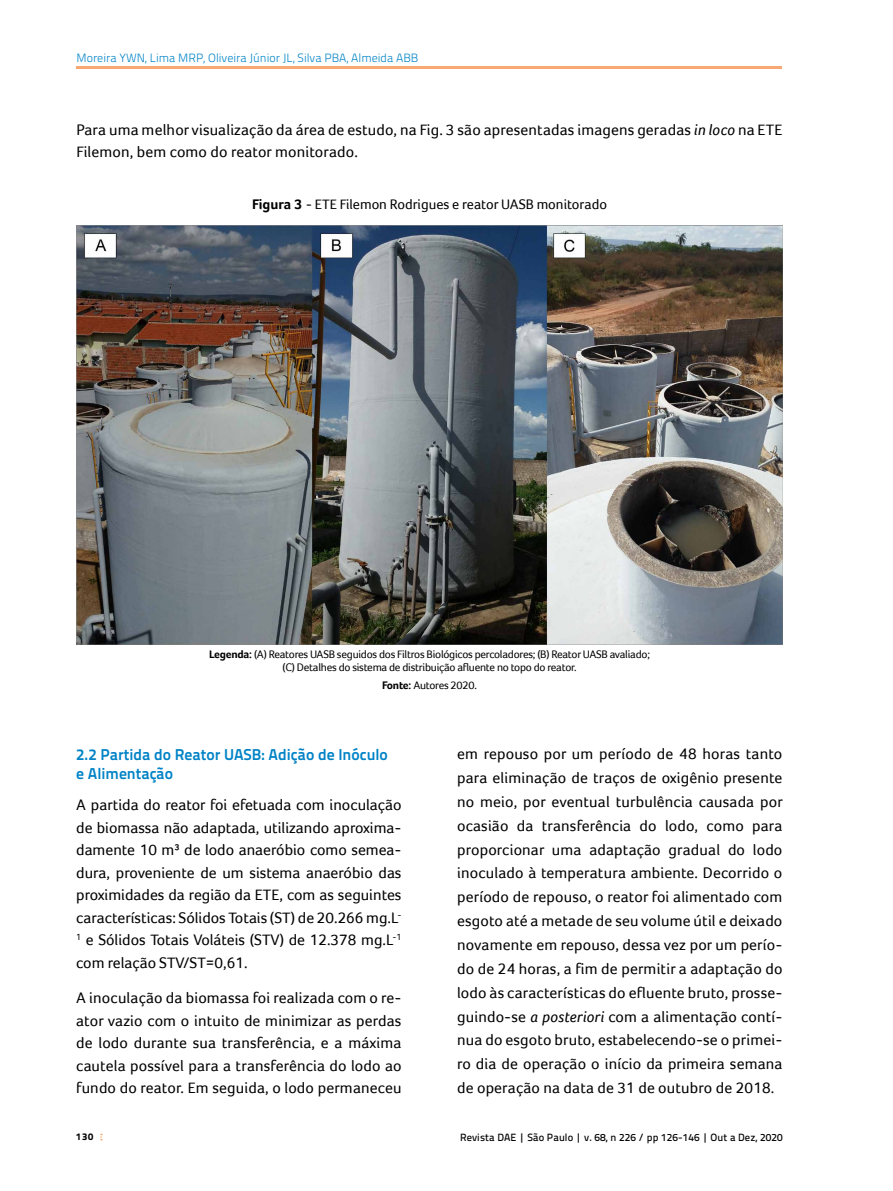
<style>
.page{position:relative;width:893px;height:1191px;background:#fff}
.page>*{position:absolute;margin:0;border:0;box-sizing:border-box;transform-origin:0 0}
.t1{font:15.75px/23.9px "Foco";letter-spacing:.01em;color:#000;text-align:justify}
.t2{font:700 15.75px/19.5px "Titillium Text 22 L";color:#0083c6}
.t3{font:14.25px "Foco";color:#000}
.t4{font:300 12px "Titillium Text 22 L";color:#0083c6}
.t5{font:11.25px/13.5px "Foco";letter-spacing:-.02em;color:#000;text-align:center}
.t6{font:500 10.5px "Titillium Text 22 L";letter-spacing:.01em;color:#000}
.t7{font:800 9.75px "Titillium Text 22 L";color:#000}
.s1{font-style:italic}
.s2{font-weight:700}
</style>
<div class="page">
<img style="left:77px;top:225px;width:706px;height:419px">
<hr style="left:77px;top:66px;width:705px;height:3px;background:#f9a773">
<p class="t4" style="left:77px;top:49px;width:343px">Moreira YWN, Lima MRP, Oliveira Júnior JL, Silva PBA, Almeida ABB</p>
<p class="t1" style="left:77px;top:118px;width:707px;line-height:22.5px">Para uma melhor visualização da área de estudo, na Fig. 3 são apresentadas imagens geradas <span class="s1">in loco</span> na ETE<br>Filemon, bem como do reator monitorado.</p>
<p class="t3" style="left:252px;top:196px;width:356px"><span class="s2">Figura 3</span> - ETE Filemon Rodrigues e reator UASB monitorado</p>
<p class="t5" style="left:209px;top:647px;width:442px"><span class="s2">Legenda:</span> (A) Reatores UASB seguidos dos Filtros Biológicos percoladores; (B) Reator UASB avaliado; (C) Detalhes do sistema de distribuição afluente no topo do reator.</p>
<p class="t5" style="left:382px;top:678px;width:96px"><span class="s2">Fonte:</span> Autores 2020.</p>
<p class="t2" style="left:76px;top:743px;width:313px">2.2 Partida do Reator UASB: Adição de Inóculo e Alimentação</p>
<p class="t1" style="left:76px;top:793px;width:327px;line-height:22.5px">A partida do reator foi efetuada com inoculação de biomassa não adaptada, utilizando aproxima&shy;damente 10 m³ de lodo anaeróbio como semea&shy;dura, proveniente de um sistema anaeróbio das proximidades da região da ETE, com as seguintes características: Sólidos Totais (ST) de 20.266 mg.L<sup>-1</sup> e Sólidos Totais Voláteis (STV) de 12.378 mg.L<sup>-1 </sup>com relação STV/ST=0,61.</p>
<p class="t1" style="left:76px;top:986px;width:327px;line-height:22.5px">A inoculação da biomassa foi realizada com o re&shy;ator vazio com o intuito de minimizar as perdas de lodo durante sua transferência, e a máxima cautela possível para a transferência do lodo ao fundo do reator. Em seguida, o lodo permaneceu</p>
<p class="t7" style="left:76px;top:1129px;width:19px">130</p>
<p class="t1" style="left:457px;top:742px;width:327px">em repouso por um período de 48 horas tanto para eliminação de traços de oxigênio presente no meio, por eventual turbulência causada por ocasião da transferência do lodo, como para proporcionar uma adaptação gradual do lodo inoculado à temperatura ambiente. Decorrido o período de repouso, o reator foi alimentado com esgoto até a metade de seu volume útil e deixado novamente em repouso, dessa vez por um perío&shy;do de 24 horas, a fim de permitir a adaptação do lodo às características do efluente bruto, prosse&shy;guindo-se <span class="s1">a posteriori</span> com a alimentação contí&shy;nua do esgoto bruto, estabelecendo-se o primei&shy;ro dia de operação o início da primeira semana de operação na data de 31 de outubro de 2018.</p>
<p class="t6" style="left:460px;top:1129px;width:324px">Revista DAE | São Paulo | v. 68, n 226 / pp 126-146 | Out a Dez, 2020</p>
</div>
